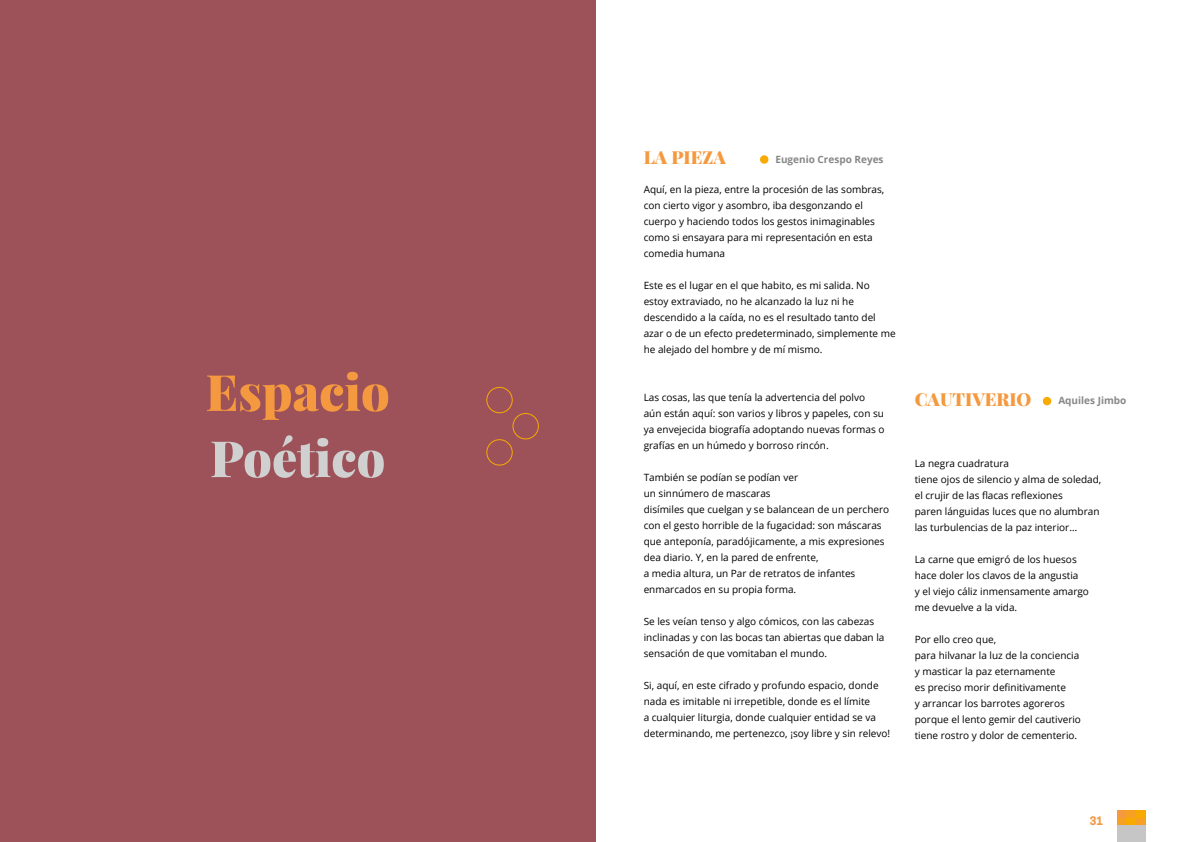
<style>
.page{position:relative;width:1191px;height:842px;background:#fff}
.page>*{position:absolute;margin:0;border:0;box-sizing:border-box;transform-origin:0 0}
.t1{font:900 50.1px "Playfair Display";color:#f4993f}
.t2{font:900 50.1px "Playfair Display";color:#d0d0d0}
.t3{font:900 18px "Playfair Display";color:#f4993f}
.t4{font:700 11px "Cooper Hewitt";color:#f4993f}
.t5{font:10px/16px "Open Sans";color:#000}
.t6{font:700 10px "Open Sans";color:#878787}
</style>
<div class="page">
<div style="left:0;top:0;width:595px;height:842px;background:#9d525a"></div>
<div style="left:760px;top:155px;width:8px;height:9px;background:#f8aa00;border-radius:50%"></div>
<div style="left:1042px;top:397px;width:9px;height:8px;background:#f8aa00;border-radius:50%"></div>
<div style="left:512px;top:413px;width:27px;height:26px;border:1px solid #f8aa00;border-radius:50%"></div>
<div style="left:486px;top:387px;width:26px;height:26px;border:1px solid #f8aa00;border-radius:50%"></div>
<div style="left:486px;top:439px;width:26px;height:26px;border:1px solid #f8aa00;border-radius:50%"></div>
<div style="left:1117px;top:810px;width:28px;height:8px;background:#f4993f"></div>
<div style="left:1117px;top:818px;width:28px;height:8px;background:#f6a124"></div>
<div style="left:1126px;top:810px;width:10px;height:8px;background:#f6a124"></div>
<div style="left:1136px;top:810px;width:9px;height:8px;background:#f8aa00"></div>
<div style="left:1126px;top:818px;width:10px;height:8px;background:#f8aa00"></div>
<div style="left:1117px;top:825px;width:28px;height:17px;background:#c6c6c6"></div>
<h1 class="t1" style="left:206px;top:360px;width:186px">Espacio</h1>
<h1 class="t2" style="left:210px;top:426px;width:177px">Poético</h1>
<h2 class="t3" style="left:643px;top:146px;width:84px">LA PIEZA</h2>
<p class="t5" style="left:643px;top:181px;width:242px">Aquí, en la pieza, entre la procesión de las sombras, con cierto vigor y asombro, iba desgonzando el cuerpo y haciendo todos los gestos inimaginables como si ensayara para mi representación en esta comedia humana</p>
<p class="t5" style="left:643px;top:277px;width:253px">Este es el lugar en el que habito, es mi salida. No estoy extraviado, no he alcanzado la luz ni he descendido a la caída, no es el resultado tanto del azar o de un efecto predeterminado, simplemente me he alejado del hombre y de mí mismo.</p>
<p class="t5" style="left:643px;top:389px;width:242px">Las cosas, las que tenía la advertencia del polvo aún están aquí: son varios y libros y papeles, con su ya envejecida biografía adoptando nuevas formas o grafías en un húmedo y borroso rincón.</p>
<p class="t5" style="left:643px;top:469px;width:247px">También se podían se podían ver<br>un sinnúmero de mascaras<br>disímiles que cuelgan y se balancean de un perchero con el gesto horrible de la fugacidad: son máscaras que anteponía, paradójicamente, a mis expresiones dea diario. Y, en la pared de enfrente,<br>a media altura, un Par de retratos de infantes enmarcados en su propia forma.</p>
<p class="t5" style="left:643px;top:613px;width:242px">Se les veían tenso y algo cómicos, con las cabezas inclinadas y con las bocas tan abiertas que daban la sensación de que vomitaban el mundo.</p>
<p class="t5" style="left:643px;top:677px;width:248px">Si, aquí, en este cifrado y profundo espacio, donde nada es imitable ni irrepetible, donde es el límite<br>a cualquier liturgia, donde cualquier entidad se va determinando, me pertenezco, ¡soy libre y sin relevo!</p>
<p class="t6" style="left:775px;top:152px;width:110px">Eugenio Crespo Reyes</p>
<h2 class="t3" style="left:914px;top:388px;width:118px">CAUTIVERIO</h2>
<p class="t6" style="left:1058px;top:393px;width:70px">Aquiles Jimbo</p>
<p class="t5" style="left:914px;top:455px;width:188px">La negra cuadratura<br>tiene ojos de silencio y alma de soledad, el crujir de las flacas reflexiones<br>paren lánguidas luces que no alumbran las turbulencias de la paz interior…</p>
<p class="t5" style="left:914px;top:551px;width:176px">La carne que emigró de los huesos hace doler los clavos de la angustia<br>y el viejo cáliz inmensamente amargo me devuelve a la vida.</p>
<p class="t5" style="left:914px;top:631px;width:168px">Por ello creo que,<br>para hilvanar la luz de la conciencia y masticar la paz eternamente<br>es preciso morir definitivamente<br>y arrancar los barrotes agoreros porque el lento gemir del cautiverio tiene rostro y dolor de cementerio.</p>
<p class="t4" style="left:1089px;top:815px;width:15px">31</p>
</div>
